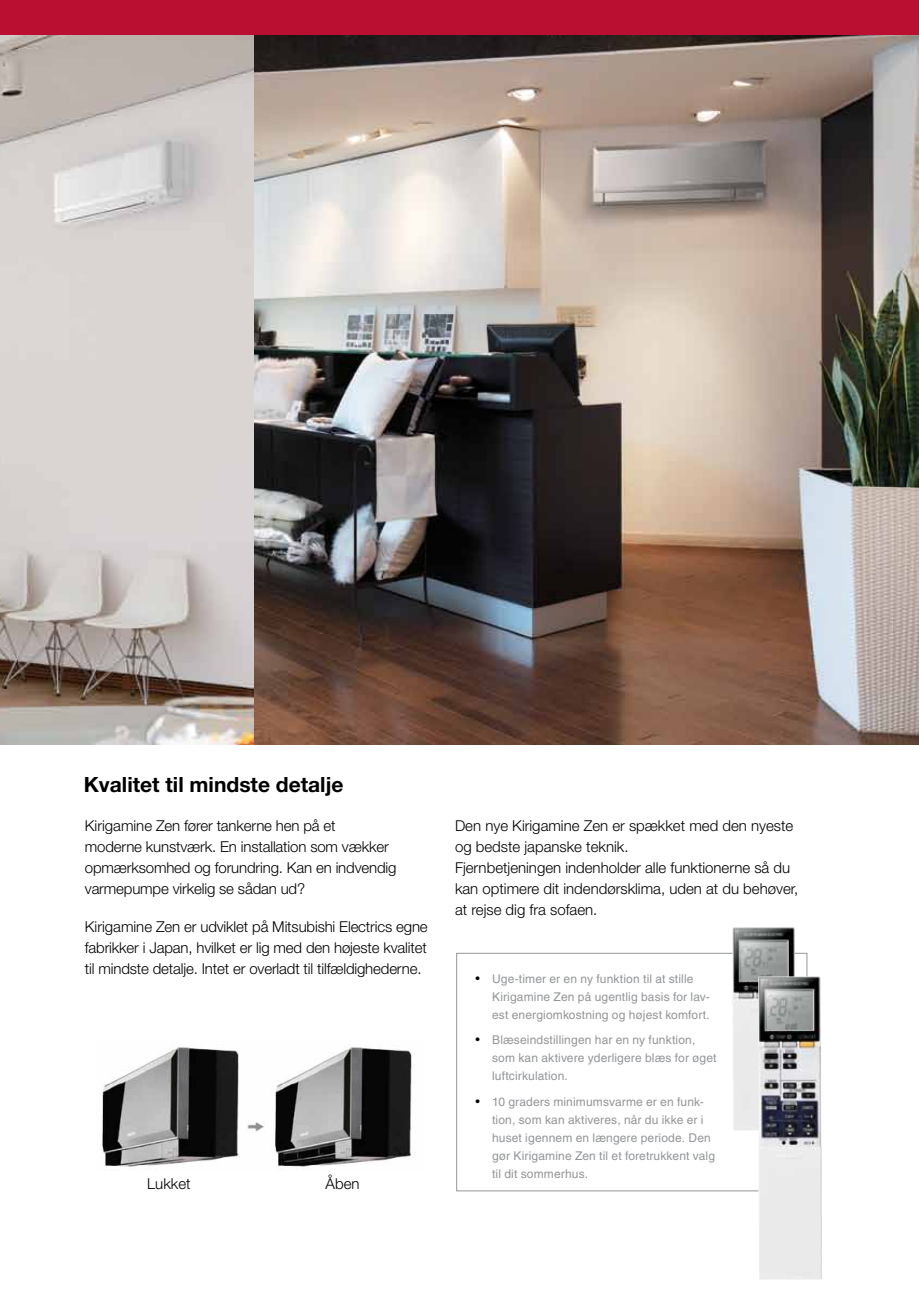
<style>
.page{position:relative;width:919px;height:1289px;background:#fff}
.page>*{position:absolute;margin:0;border:0;box-sizing:border-box;transform-origin:0 0}
.t1{font:700 21px "Helvetica Neue LT Std";color:#000}
.t2{font:300 15px/21px "Helvetica Neue LT Std";color:#000}
.t3{font:12px/18px "Helvetica";letter-spacing:.01em;color:#939598}
.s1{font-family:"Myriad Pro";font-size:18px;color:#000}
</style>
<div class="page">
<div style="left:456px;top:952px;width:351px;height:239px;border:1px solid #939598"></div>
<img style="left:732px;top:927px;width:63px;height:203px">
<img style="left:0;top:34px;width:254px;height:710px">
<img style="left:254px;top:34px;width:664px;height:710px">
<div style="left:0;top:0;width:918px;height:34px;background:#ba0f31"></div>
<img style="left:758px;top:976px;width:63px;height:303px">
<img style="left:102px;top:1045px;width:310px;height:122px">
<h1 class="t1" style="left:84px;top:772px;width:261px">Kvalitet til mindste detalje</h1>
<p class="t2" style="left:85px;top:815px;width:313px">Kirigamine Zen fører tankerne hen på et moderne kunstværk. En installation som vækker opmærksomhed og forundring. Kan en indvendig varmepumpe virkelig se sådan ud?</p>
<p class="t2" style="left:85px;top:915px;width:344px;text-align:justify">Kirigamine Zen er udviklet på Mitsubishi Electrics egne fabrikker i Japan, hvilket er lig med den højeste kvalitet til mindste detalje. Intet er overladt til tilfældighederne.</p>
<p class="t2" style="left:147px;top:1172px;width:45px">Lukket</p>
<p class="t2" style="left:325px;top:1172px;width:35px">Åben</p>
<p class="t2" style="left:455px;top:815px;width:345px">Den nye Kirigamine Zen er spækket med den nyeste og bedste japanske teknik.<br>Fjernbetjeningen indenholder alle funktionerne så du kan optimere dit indendørsklima, uden at du behøver, at rejse dig fra sofaen.</p>
<p class="t3" style="left:492px;top:969px;width:219px;text-indent:-17px"><span class="s1">•</span> Uge-timer er en ny funktion til at stille<br>Kirigamine Zen på ugentlig basis for lav&shy;est energiomkostning og højest komfort.</p>
<p class="t3" style="left:492px;top:1031px;width:226px;text-indent:-17px"><span class="s1">•</span> Blæseindstillingen har en ny funktion, som kan aktivere yderligere blæs for øget luftcirkulation.</p>
<p class="t3" style="left:492px;top:1092px;width:224px;text-indent:-17px"><span class="s1">•</span> 10 graders minimumsvarme er en funk&shy;tion, som kan aktiveres, når du ikke er i huset igennem en længere periode. Den gør Kirigamine Zen til et foretrukkent valg til dit sommerhus.</p>
</div>
